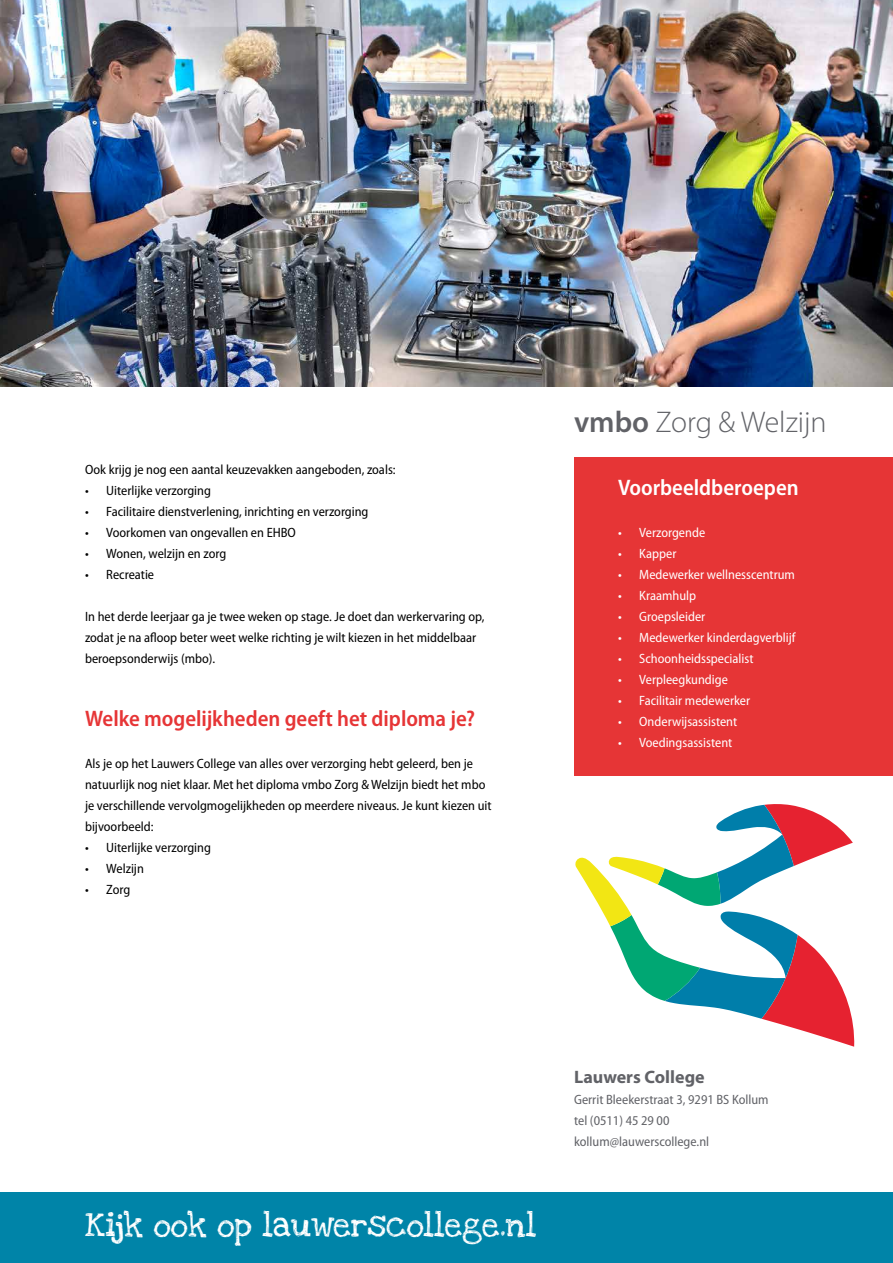
<style>
.page{position:relative;width:893px;height:1263px;background:#fff}
.page>*{position:absolute;margin:0;border:0;box-sizing:border-box;transform-origin:0 0}
.t1{font:34.5px "Love Ya Like A Sister";color:#fff}
.t2{font:300 30px "Myriad Pro";color:#616267}
.t3{font:600 semi-condensed 22.5px "Myriad Pro";letter-spacing:-.005em;color:#e63536}
.t4{font:600 semi-condensed 22.5px "Myriad Pro";color:#fff}
.t5{font:700 18px "Myriad Pro";color:#616267}
.t6{font:semi-condensed 13.5px/21px "Myriad Pro";color:#000}
.t7{font:semi-condensed 13.5px "Myriad Pro";color:#fff}
.t8{font:semi-condensed 13.5px/21px "Myriad Pro";color:#616267}
.s1{font-weight:600}
</style>
<div class="page">
<div style="left:0;top:1192px;width:893px;height:71px;background:#0084a8"></div>
<img style="left:0;top:0;width:893px;height:387px">
<svg style="left:575px;top:804px;width:280px;height:243px"></svg>
<div style="left:574px;top:457px;width:319px;height:319px;background:#e63536"></div>
<p class="t6" style="left:85px;top:459px;width:312px">Ook krijg je nog een aantal keuzevakken aangeboden, zoals:</p>
<p class="t6" style="left:85px;top:480px;width:127px">• Uiterlijke verzorging</p>
<p class="t6" style="left:85px;top:501px;width:285px">• Facilitaire dienstverlening, inrichting en verzorging</p>
<p class="t6" style="left:85px;top:522px;width:212px">• Voorkomen van ongevallen en EHBO</p>
<p class="t6" style="left:85px;top:543px;width:143px">• Wonen, welzijn en zorg</p>
<p class="t6" style="left:85px;top:564px;width:71px">• Recreatie</p>
<p class="t6" style="left:85px;top:606px;width:401px">In het derde leerjaar ga je twee weken op stage. Je doet dan werkervaring op, zodat je na afloop beter weet welke richting je wilt kiezen in het middelbaar beroepsonderwijs (mbo).</p>
<h3 class="t3" style="left:85px;top:704px;width:392px">Welke mogelijkheden geeft het diploma je?</h3>
<p class="t6" style="left:85px;top:753px;width:408px">Als je op het Lauwers College van alles over verzorging hebt geleerd, ben je natuurlijk nog niet klaar. Met het diploma vmbo Zorg &amp; Welzijn biedt het mbo je verschillende vervolgmogelijkheden op meerdere niveaus. Je kunt kiezen uit bijvoorbeeld:</p>
<p class="t6" style="left:85px;top:837px;width:127px">• Uiterlijke verzorging</p>
<p class="t6" style="left:85px;top:858px;width:60px">• Welzijn</p>
<p class="t6" style="left:85px;top:879px;width:47px">• Zorg</p>
<h2 class="t2" style="left:574px;top:404px;width:254px"><span class="s1">vmbo</span> Zorg &amp; Welzijn</h2>
<h3 class="t4" style="left:618px;top:473px;width:182px">Voorbeeldberoepen</h3>
<p class="t7" style="left:618px;top:524px;width:89px">• Verzorgende</p>
<p class="t7" style="left:618px;top:545px;width:60px">• Kapper</p>
<p class="t7" style="left:618px;top:566px;width:178px">• Medewerker wellnesscentrum</p>
<p class="t7" style="left:618px;top:587px;width:80px">• Kraamhulp</p>
<p class="t7" style="left:618px;top:608px;width:89px">• Groepsleider</p>
<p class="t7" style="left:618px;top:629px;width:179px">• Medewerker kinderdagverblijf</p>
<p class="t7" style="left:618px;top:650px;width:137px">• Schoonheidsspecialist</p>
<p class="t7" style="left:618px;top:671px;width:111px">• Verpleegkundige</p>
<p class="t7" style="left:618px;top:692px;width:134px">• Facilitair medewerker</p>
<p class="t7" style="left:618px;top:713px;width:121px">• Onderwijsassistent</p>
<p class="t7" style="left:618px;top:734px;width:116px">• Voedingsassistent</p>
<h1 class="t1" style="left:85px;top:1204px;width:453px">Kijk ook op lauwerscollege.nl</h1>
<h3 class="t5" style="left:574px;top:1065px;width:132px">Lauwers College</h3>
<p class="t8" style="left:574px;top:1089px;width:196px">Gerrit Bleekerstraat 3, 9291 BS Kollum tel (0511) 45 29 00 kollum@lauwerscollege.nl</p>
</div>
